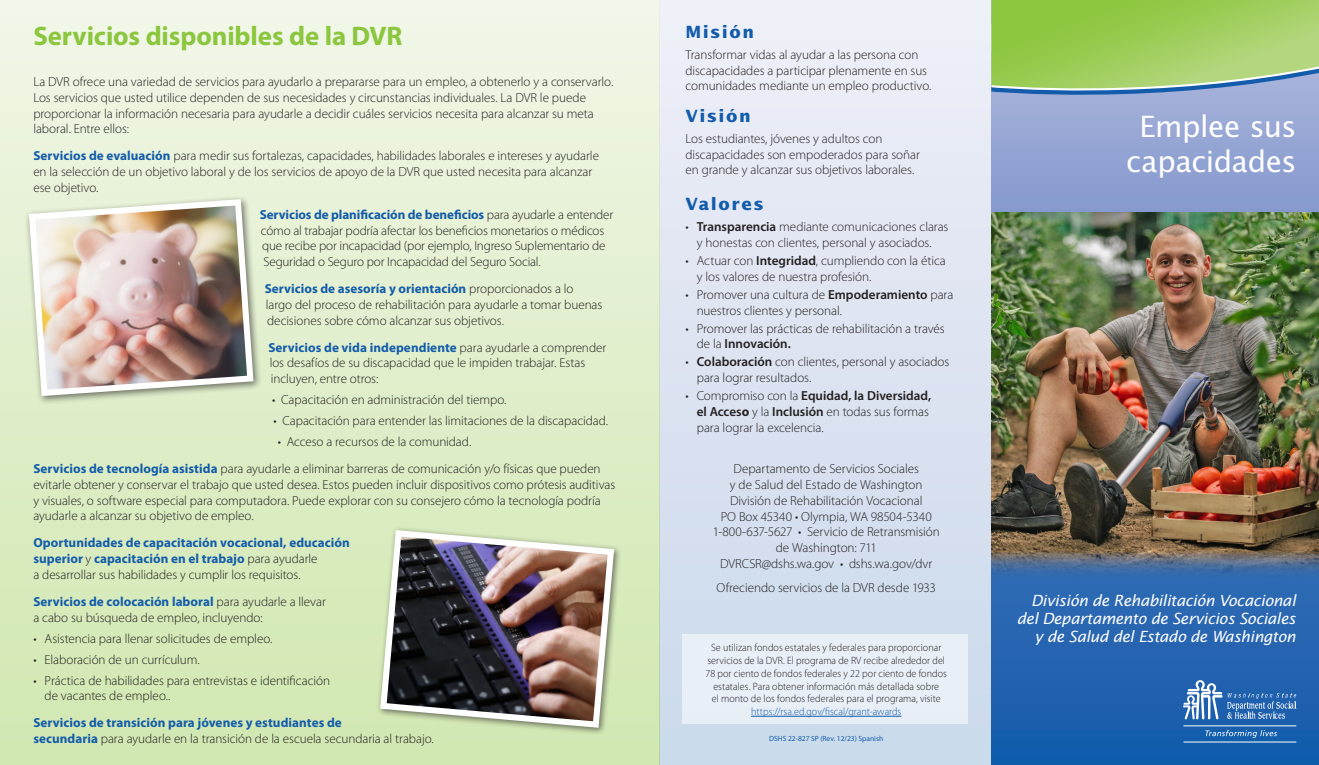
<style>
.page{position:relative;width:1319px;height:765px;background:#fff}
.page>*{position:absolute;margin:0;border:0;box-sizing:border-box;transform-origin:0 0}
.t1{font:29.38px/35px "Lucida Sans Std";letter-spacing:-.015em;color:#fff;text-align:center}
.Head{font:700 26.88px "Myriad Pro";letter-spacing:-.005em;color:#8bc63e}
.t2{font:700 16.88px "Lucida Sans Std";letter-spacing:.09em;color:#135cab}
.t3{font:italic 15.38px/18.5px "Lucida Sans Std";letter-spacing:-.02em;color:#fff;text-align:right}
.Body_Text{font:300 13.12px/15.8px "Myriad Pro";letter-spacing:-.005em;color:#231f20}
.Body_Indent{font:300 13.12px/15.8px "Myriad Pro";letter-spacing:-.005em;color:#231f20}
.Body_Text-2{font:700 13.12px/15.8px "Myriad Pro";letter-spacing:.005em;color:#135cab}
.Subhead_2{font:300 13.12px/15.8px "Myriad Pro";color:#231f20}
.t4{font:300 10.62px/12.8px "Myriad Pro";letter-spacing:.005em;color:#231f20;text-align:center;scale:.95 1}
.body{font:7.5px "Myriad Pro";color:#135cab}
.s1{font-weight:700;color:#135cab}
.s2{font-weight:300;color:#231f20}
.s3{font-weight:600}
.s4{font-weight:700}
.s5{color:#135cab}
</style>
<div class="page">
<svg style="left:991px;top:107px;width:328px;height:658px;background:#4c7bbd"></svg>
<div style="left:659px;top:0;width:332px;height:765px;background:linear-gradient(to bottom,#efeff7,#c9d9eb)"></div>
<div style="left:0;top:0;width:659px;height:765px;background:linear-gradient(to bottom,#f1f6e8,#d0e7af)"></div>
<svg style="left:991px;top:0;width:328px;height:107px;background:#9ac475"></svg>
<img style="left:991px;top:212px;width:328px;height:369px">
<svg style="left:1183px;top:680px;width:113px;height:40px;background:#4d81be"></svg>
<hr style="left:1183px;top:726px;width:113px;height:1px;background:#fff">
<hr style="left:1183px;top:742px;width:113px;height:1px;background:#fff">
<svg style="left:1205px;top:730px;width:72px;height:8px"></svg>
<div style="left:377px;top:526px;width:245px;height:210px;background:#d2e8b4"></div>
<img style="left:377px;top:527px;width:240px;height:204px">
<div style="left:24px;top:195px;width:238px;height:209px;background:#231f20;opacity:.6"></div>
<img style="left:26px;top:196px;width:231px;height:203px">
<div style="left:682px;top:635px;width:286px;height:89px;background:#e8eff6"></div>
<hr style="left:751px;top:716px;width:150px;height:1px;background:#135cab">
<p class="Head" style="left:33px;top:20px;width:371px">Servicios disponibles de la DVR</p>
<p class="Body_Text" style="left:33px;top:74px;width:581px">La DVR ofrece una variedad de servicios para ayudarlo a prepararse para un empleo, a obtenerlo y a conservarlo.<br>Los servicios que usted utilice dependen de sus necesidades y circunstancias individuales. La DVR le puede proporcionar la información necesaria para ayudarle a decidir cuáles servicios necesita para alcanzar su meta laboral. Entre ellos:</p>
<p class="Body_Text" style="left:33px;top:148px;width:567px"><span class="s1">Servicios de evaluación</span> para medir sus fortalezas, capacidades, habilidades laborales e intereses y ayudarle en la selección de un objetivo laboral y de los servicios de apoyo de la DVR que usted necesita para alcanzar ese objetivo.</p>
<p class="Body_Text" style="left:260px;top:207px;width:355px"><span class="s1">Servicios de planificación de beneficios</span> para ayudarle a entender cómo al trabajar podría afectar los beneficios monetarios o médicos que recibe por incapacidad (por ejemplo, Ingreso Suplementario de Seguridad o Seguro por Incapacidad del Seguro Social.</p>
<p class="Body_Text" style="left:265px;top:281px;width:339px"><span class="s1">Servicios de asesoría y orientación</span> proporcionados a lo largo del proceso de rehabilitación para ayudarle a tomar buenas decisiones sobre cómo alcanzar sus objetivos.</p>
<p class="Body_Text" style="left:268px;top:340px;width:339px"><span class="s1">Servicios de vida independiente</span> para ayudarle a comprender los desafíos de su discapacidad que le impiden trabajar. Estas incluyen, entre otros:</p>
<p class="Body_Indent" style="left:272px;top:392px;width:236px">• Capacitación en administración del tiempo.</p>
<p class="Body_Indent" style="left:273px;top:413px;width:336px">• Capacitación para entender las limitaciones de la discapacidad.</p>
<p class="Body_Indent" style="left:278px;top:434px;width:195px">• Acceso a recursos de la comunidad.</p>
<p class="Body_Text" style="left:33px;top:461px;width:583px"><span class="s1">Servicios de tecnología asistida</span> para ayudarle a eliminar barreras de comunicación y/o físicas que pueden evitarle obtener y conservar el trabajo que usted desea. Estos pueden incluir dispositivos como prótesis auditivas y visuales, o software especial para computadora. Puede explorar con su consejero cómo la tecnología podría ayudarle a alcanzar su objetivo de empleo.</p>
<p class="Body_Text-2" style="left:33px;top:535px;width:318px">Oportunidades de capacitación vocacional, educación superior <span class="s2">y</span> capacitación en el trabajo <span class="s2">para ayudarle<br>a desarrollar sus habilidades y cumplir los requisitos.</span></p>
<p class="Subhead_2" style="left:33px;top:594px;width:294px"><span class="s1">Servicios de colocación laboral</span> para ayudarle a llevar a cabo su búsqueda de empleo, incluyendo:</p>
<p class="Body_Indent" style="left:33px;top:631px;width:241px">• Asistencia para llenar solicitudes de empleo.</p>
<p class="Body_Indent" style="left:33px;top:652px;width:168px">• Elaboración de un currículum.</p>
<p class="Body_Indent" style="left:45px;top:673px;width:287px;text-indent:-11px">• Práctica de habilidades para entrevistas e identificación de vacantes de empleo..</p>
<p class="Body_Text" style="left:33px;top:715px;width:402px"><span class="s1">Servicios de transición para jóvenes y estudiantes de<br>secundaria</span> para ayudarle en la transición de la escuela secundaria al trabajo.</p>
<p class="t2" style="left:685px;top:22px;width:70px">Misión</p>
<p class="Body_Text" style="left:685px;top:47px;width:247px">Transformar vidas al ayudar a las persona con discapacidades a participar plenamente en sus comunidades mediante un empleo productivo.</p>
<p class="t2" style="left:685px;top:106px;width:67px">Visión</p>
<p class="Body_Text" style="left:685px;top:131px;width:236px">Los estudiantes, jóvenes y adultos con discapacidades son empoderados para soñar en grande y alcanzar sus objetivos laborales.</p>
<p class="t2" style="left:685px;top:195px;width:80px">Valores</p>
<p class="Body_Text" style="left:685px;top:219px;width:264px;text-align:center">• <span class="s3">Transparencia</span> mediante comunicaciones claras y honestas con clientes, personal y asociados.</p>
<p class="Body_Text" style="left:697px;top:253px;width:251px;text-indent:-11px">• Actuar con <span class="s3">Integridad</span>, cumpliendo con la ética y los valores de nuestra profesión.</p>
<p class="Body_Text" style="left:697px;top:287px;width:258px;text-indent:-11px">• Promover una cultura de <span class="s3">Empoderamiento</span> para nuestros clientes y personal.</p>
<p class="Body_Text" style="left:697px;top:321px;width:249px;text-indent:-11px">• Promover las prácticas de rehabilitación a través de la <span class="s3">Innovación.</span></p>
<p class="Body_Text" style="left:697px;top:354px;width:254px;text-indent:-11px">• <span class="s3">Colaboración</span> con clientes, personal y asociados para lograr resultados.</p>
<p class="Body_Text" style="left:697px;top:388px;width:236px;text-indent:-11px">• Compromiso con la <span class="s3">Equidad, la Diversidad, el Acces</span><span class="s4">o</span> y la <span class="s3">Inclusión</span> en todas sus formas para lograr la excelencia.</p>
<p class="Body_Text" style="left:730px;top:461px;width:194px">Departamento de Servicios Sociales y de Salud del Estado de Washington</p>
<p class="Body_Text" style="left:730px;top:493px;width:194px">División de Rehabilitación Vocacional</p>
<p class="Body_Text" style="left:721px;top:509px;width:212px">PO Box 45340 • Olympia, WA 98504-5340</p>
<p class="Body_Text" style="left:713px;top:524px;width:229px;text-align:center">1-800-637-5627 • Servicio de Retransmisión de Washington: 711</p>
<p class="Body_Text" style="left:720px;top:556px;width:214px">DVRCSR@dshs.wa.gov • dshs.wa.gov/dvr</p>
<p class="Body_Text" style="left:717px;top:580px;width:221px">Ofreciendo servicios de la DVR desde 1933</p>
<p class="t4" style="left:705px;top:642px;width:256px">Se utilizan fondos estatales y federales para proporcionar servicios de la DVR. El programa de RV recibe alrededor del 78 por ciento de fondos federales y 22 por ciento de fondos estatales. Para obtener información más detallada sobre<br>el monto de los fondos federales para el programa, visite <span class="s5">https://rsa.ed.gov/fiscal/grant-awards</span></p>
<p class="body" style="left:769px;top:735px;width:115px">DSHS 22-827 SP (Rev. 12/23) Spanish</p>
<p class="t1" style="left:1126px;top:109px;width:172px">Emplee sus capacidades</p>
<p class="t3" style="left:1017px;top:591px;width:280px">División de Rehabilitación Vocacional del Departamento de Servicios Sociales y de Salud del Estado de Washington</p>
</div>
